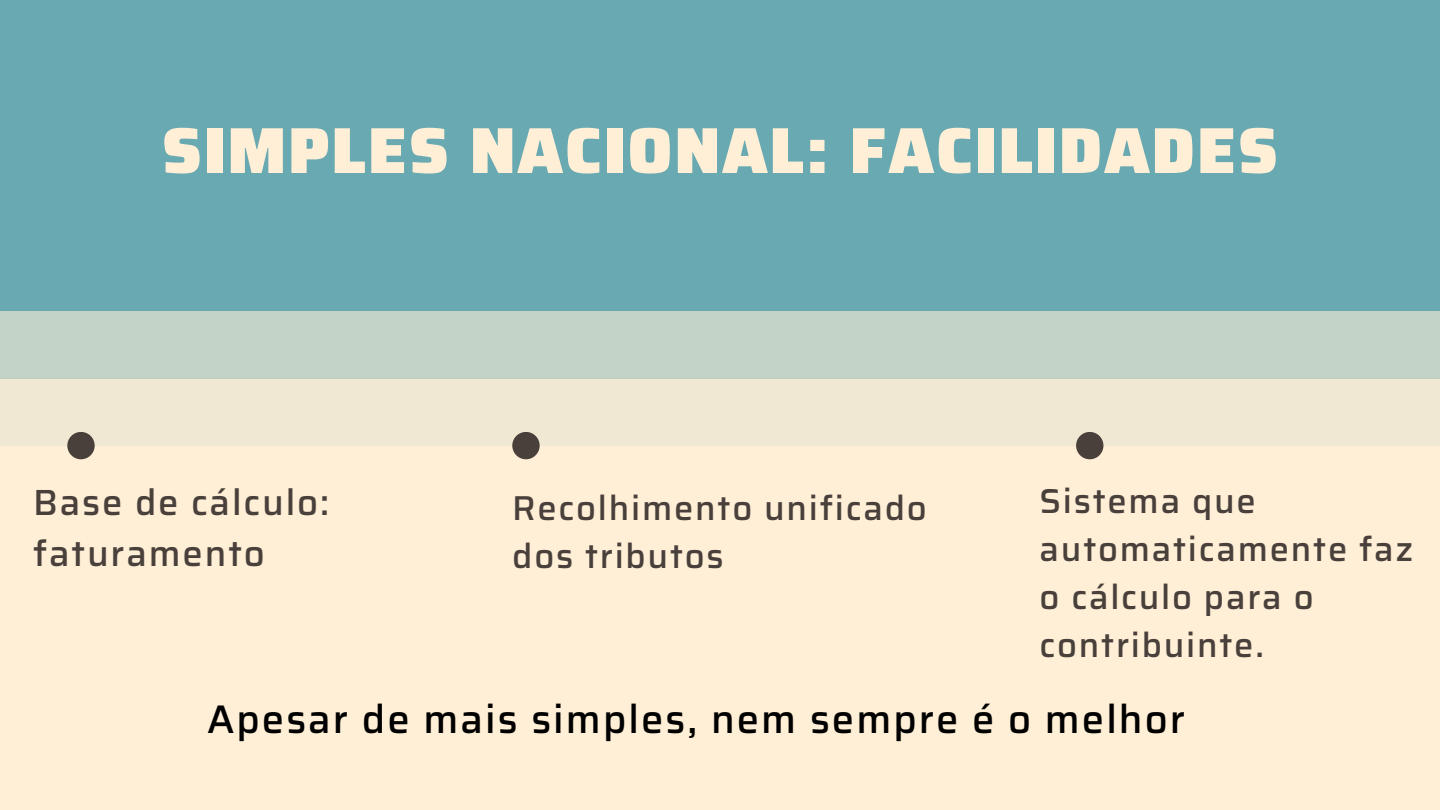
<style>
.page{position:relative;width:1440px;height:810px;background:#ffefd6}
.page>*{position:absolute;margin:0;border:0;box-sizing:border-box;transform-origin:0 0}
.t1{font:900 65px "Saira";letter-spacing:.03em;color:#ffefd6}
.t2{font:500 40px "Saira";letter-spacing:.05em;color:#000}
.t3{font:500 36.4px/50.6px "Saira";letter-spacing:.05em;color:#49403c}
.t4{font:500 34.6px/48px "Saira";letter-spacing:.05em;color:#49403c}
</style>
<div class="page">
<div style="left:0;top:311px;width:1440px;height:67px;background:#c3d3c7"></div>
<div style="left:0;top:378px;width:1440px;height:68px;background:#f0e8d2"></div>
<div style="left:0;top:0;width:1440px;height:311px;background:#69a9b2"></div>
<div style="left:67px;top:432px;width:28px;height:27px;background:#49403c;border-radius:50%"></div>
<div style="left:512px;top:432px;width:28px;height:27px;background:#49403c;border-radius:50%"></div>
<div style="left:1076px;top:432px;width:27px;height:27px;background:#49403c;border-radius:50%"></div>
<h1 class="t1" style="left:162px;top:99px;width:1117px">SIMPLES NACIONAL: FACILIDADES</h1>
<h2 class="t3" style="left:33px;top:477px;width:297px">Base de cálculo: faturamento</h2>
<p class="t4" style="left:512px;top:484px;width:416px">Recolhimento unificado dos tributos</p>
<p class="t4" style="left:1040px;top:477px;width:375px">Sistema que automaticamente faz o cálculo para o contribuinte.</p>
<h2 class="t2" style="left:207px;top:687px;width:980px">Apesar de mais simples, nem sempre é o melhor</h2>
</div>
